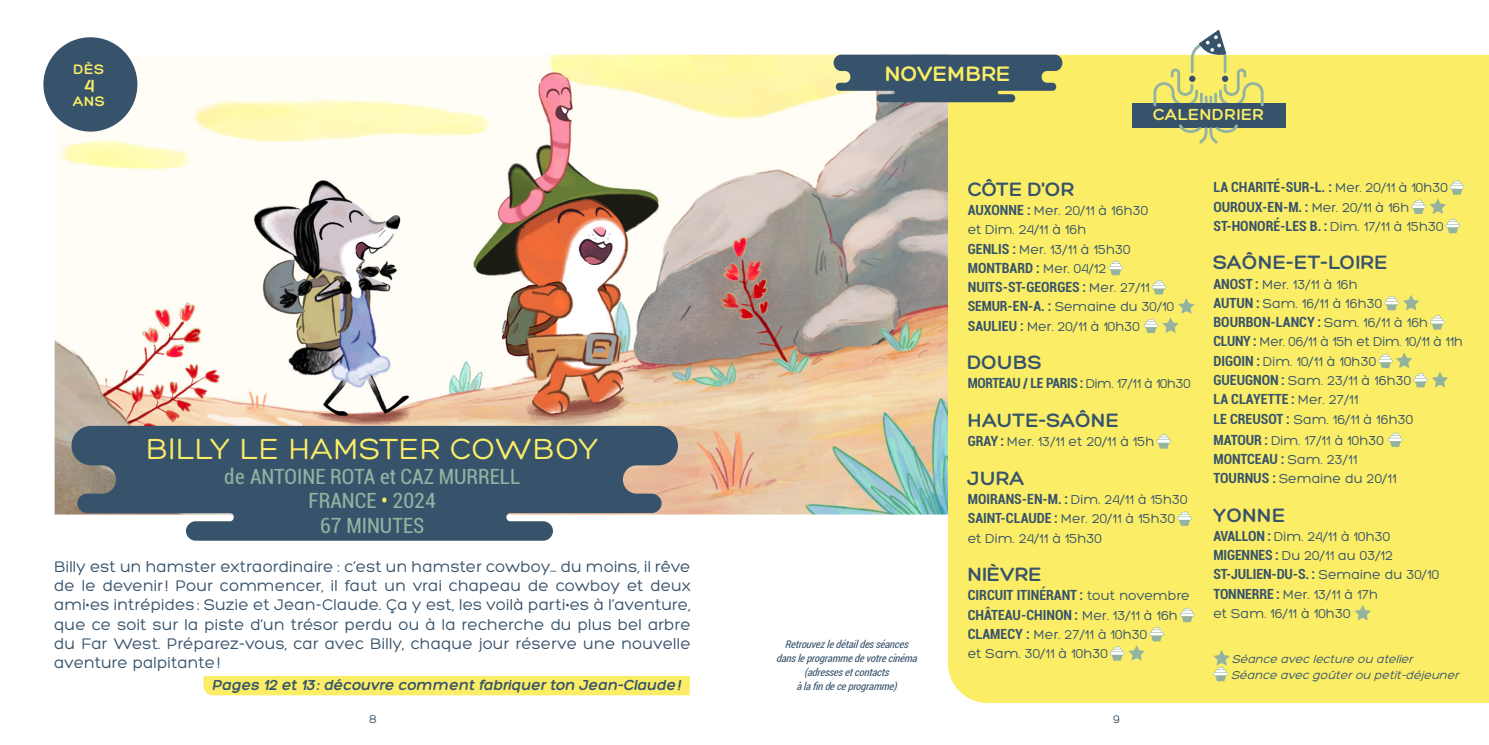
<style>
.page{position:relative;width:1489px;height:745px;background:#fff}
.page>*{position:absolute;margin:0;border:0;box-sizing:border-box;transform-origin:0 0}
.t1{font:31.5px "Hero";letter-spacing:.02em;color:#fbee66}
.t2{font:300 22.75px "Hero";color:#fbee66}
.t3{font:300 21px "Hero";letter-spacing:.01em;color:#37536c}
.t4{font:condensed 21px/24.5px "Roboto";color:#93b2a0;text-align:center}
.t5{font:300 19.25px "Hero";color:#fbee66}
.t6{font:300 17.32px "Hero";letter-spacing:.03em;color:#fbee66}
.t7{font:16.62px/19.2px "Hero";letter-spacing:.01em;color:#37536c;text-align:justify}
.t8{font:italic 700 15.75px "Hero";color:#37536c}
.t9{font:300 14.88px "Hero";letter-spacing:.04em;color:#fbee66}
.t10{font:14px/19.2px "Hero";letter-spacing:.005em;color:#37536c}
.t11{font:700 condensed 14px "Roboto";color:#37536c}
.t12{font:700 condensed 14px "Roboto";letter-spacing:-.02em;color:#37536c}
.t13{font:italic 12.25px "Hero";color:#37536c}
.t14{font:12.25px "Hero";color:#37536c}
.t15{font:italic condensed 10.5px "Roboto";color:#37536c}
.s1{color:#fbee66}
.s2{font-family:"Roboto";font-weight:700;font-stretch:condensed}
.s3{font-family:"Hero";font-weight:400;font-stretch:normal}
</style>
<div class="page">
<div style="left:203px;top:676px;width:487px;height:18px;background:#fbee66"></div>
<img style="left:55px;top:55px;width:892px;height:459px">
<svg style="left:71px;top:425px;width:607px;height:115px;fill:#37536c"></svg>
<div style="left:947px;top:55px;width:541px;height:647px;background:#fbee66"></div>
<div style="left:1131px;top:103px;width:154px;height:24px;background:#37536c"></div>
<svg style="left:1178px;top:124px;width:59px;height:19px"></svg>
<svg style="left:1153px;top:30px;width:110px;height:76px"></svg>
<div style="left:43px;top:37px;width:94px;height:94px;background:#37536c;border-radius:50%"></div>
<svg style="left:833px;top:55px;width:229px;height:47px"></svg>
<svg style="left:1213px;top:649px;width:16px;height:32px"></svg>
<svg style="left:1108px;top:260px;width:14px;height:15px"></svg>
<svg style="left:1143px;top:279px;width:51px;height:54px"></svg>
<svg style="left:1156px;top:433px;width:14px;height:15px"></svg>
<svg style="left:1177px;top:510px;width:14px;height:15px"></svg>
<svg style="left:1179px;top:607px;width:15px;height:14px"></svg>
<svg style="left:1109px;top:626px;width:54px;height:34px"></svg>
<svg style="left:1410px;top:180px;width:53px;height:53px"></svg>
<svg style="left:1384px;top:294px;width:35px;height:16px"></svg>
<svg style="left:1429px;top:314px;width:15px;height:15px"></svg>
<svg style="left:1377px;top:352px;width:70px;height:35px"></svg>
<svg style="left:1387px;top:432px;width:15px;height:14px"></svg>
<svg style="left:1354px;top:604px;width:16px;height:16px"></svg>
<p class="t9" style="left:74px;top:61px;width:32px">DÈS</p>
<p class="t5" style="left:85px;top:76px;width:11px">4</p>
<p class="t9" style="left:73px;top:93px;width:33px">ANS</p>
<p class="t1" style="left:146px;top:432px;width:453px">BILLY LE HAMSTER COWBOY</p>
<p class="t4" style="left:224px;top:463px;width:297px">de ANTOINE ROTA et CAZ MURRELL</p>
<p class="t4" style="left:308px;top:487px;width:129px">FRANCE <span class="s1">•</span> 2024<br>67 MINUTES</p>
<p class="t7" style="left:54px;top:556px;width:638px">Billy est un hamster extraordinaire : c’est un hamster cowboy… du moins, il rêve de le devenir! Pour commencer, il faut un vrai chapeau de cowboy et deux ami•es intrépides : Suzie et Jean-Claude. Ça y est, les voilà parti•es à l’aventure, que ce soit sur la piste d’un trésor perdu ou à la recherche du plus bel arbre du Far West. Préparez-vous, car avec Billy, chaque jour réserve une nouvelle aventure palpitante!</p>
<p class="t8" style="left:212px;top:676px;width:473px">Pages 12 et 13: découvre comment fabriquer ton Jean-Claude!</p>
<p class="t2" style="left:885px;top:61px;width:127px">NOVEMBRE</p>
<p class="t6" style="left:1152px;top:105px;width:112px">CALENDRIER</p>
<p class="t15" style="left:784px;top:637px;width:128px">Retrouvezledétaildesséances</p>
<p class="t15" style="left:776px;top:651px;width:146px">dansleprogrammedevotrecinéma</p>
<p class="t15" style="left:804px;top:665px;width:89px">(adressesetcontacts</p>
<p class="t15" style="left:796px;top:679px;width:105px">àlafindeceprogramme)</p>
<p class="t3" style="left:967px;top:177px;width:108px">CÔTE D'OR</p>
<p class="t10" style="left:967px;top:201px;width:182px"><span class="s2">AUXONNE :</span> Mer. 20/11 à 16h30</p>
<p class="t10" style="left:967px;top:220px;width:120px">et Dim. 24/11 à 16h</p>
<p class="t10" style="left:967px;top:239px;width:164px"><span class="s2">GENLIS :</span> Mer. 13/11 à 15h30</p>
<p class="t11" style="left:967px;top:258px;width:140px">MONTBARD : <span class="s3">Mer. 04/12</span></p>
<p class="t11" style="left:967px;top:277px;width:183px">NUITS-ST-GEORGES : <span class="s3">Mer. 27/11</span></p>
<p class="t10" style="left:967px;top:297px;width:208px"><span class="s2">SEMUR-EN-A. :</span> Semaine du 30/10</p>
<p class="t10" style="left:967px;top:316px;width:174px"><span class="s2">SAULIEU :</span> Mer. 20/11 à 10h30</p>
<p class="t3" style="left:967px;top:351px;width:75px">DOUBS</p>
<p class="t12" style="left:967px;top:373px;width:224px">MORTEAU / LE PARIS : <span class="s3">Dim. 17/11 à 10h30</span></p>
<p class="t3" style="left:967px;top:408px;width:153px">HAUTE-SAÔNE</p>
<p class="t10" style="left:967px;top:432px;width:188px"><span class="s2">GRAY :</span> Mer. 13/11 et 20/11 à 15h</p>
<p class="t3" style="left:967px;top:466px;width:58px">JURA</p>
<p class="t10" style="left:967px;top:489px;width:221px"><span class="s2">MOIRANS-EN-M. :</span> Dim. 24/11 à 15h30</p>
<p class="t10" style="left:967px;top:509px;width:209px"><span class="s2">SAINT-CLAUDE :</span> Mer. 20/11 à 15h30 et Dim. 24/11 à 15h30</p>
<p class="t3" style="left:967px;top:562px;width:76px">NIÈVRE</p>
<p class="t11" style="left:967px;top:585px;width:224px">CIRCUIT ITINÉRANT : <span class="s3">tout novembre</span></p>
<p class="t11" style="left:967px;top:604px;width:212px">CHÂTEAU-CHINON : <span class="s3">Mer. 13/11 à 16h</span></p>
<p class="t10" style="left:967px;top:624px;width:181px"><span class="s2">CLAMECY :</span> Mer. 27/11 à 10h30</p>
<p class="t10" style="left:967px;top:643px;width:142px">et Sam. 30/11 à 10h30</p>
<p class="t11" style="left:1213px;top:177px;width:236px">LA CHARITÉ-SUR-L. : <span class="s3">Mer. 20/11 à 10h30</span></p>
<p class="t11" style="left:1213px;top:196px;width:197px">OUROUX-EN-M. : <span class="s3">Mer. 20/11 à 16h</span></p>
<p class="t11" style="left:1213px;top:216px;width:232px">ST-HONORÉ-LES B. : <span class="s3">Dim. 17/11 à 15h30</span></p>
<p class="t3" style="left:1213px;top:251px;width:176px">SAÔNE-ET-LOIRE</p>
<p class="t10" style="left:1213px;top:274px;width:146px"><span class="s2">ANOST :</span> Mer. 13/11 à 16h</p>
<p class="t10" style="left:1213px;top:293px;width:170px"><span class="s2">AUTUN :</span> Sam. 16/11 à 16h30</p>
<p class="t11" style="left:1213px;top:312px;width:216px">BOURBON-LANCY : <span class="s3">Sam. 16/11 à 16h</span></p>
<p class="t10" style="left:1213px;top:332px;width:251px"><span class="s2">CLUNY :</span> Mer. 06/11 à 15h et Dim. 10/11 à 11h</p>
<p class="t10" style="left:1213px;top:351px;width:164px"><span class="s2">DIGOIN :</span> Dim. 10/11 à 10h30</p>
<p class="t10" style="left:1213px;top:370px;width:199px"><span class="s2">GUEUGNON :</span> Sam. 23/11 à 16h30</p>
<p class="t11" style="left:1213px;top:389px;width:146px">LA CLAYETTE : <span class="s3">Mer. 27/11</span></p>
<p class="t10" style="left:1213px;top:409px;width:201px"><span class="s2">LE CREUSOT :</span> Sam. 16/11 à 16h30</p>
<p class="t10" style="left:1213px;top:430px;width:172px"><span class="s2">MATOUR :</span> Dim. 17/11 à 10h30</p>
<p class="t11" style="left:1213px;top:448px;width:145px">MONTCEAU : <span class="s3">Sam. 23/11</span></p>
<p class="t10" style="left:1213px;top:468px;width:185px"><span class="s2">TOURNUS :</span> Semaine du 20/11</p>
<p class="t3" style="left:1213px;top:503px;width:73px">YONNE</p>
<p class="t10" style="left:1213px;top:526px;width:178px"><span class="s2">AVALLON :</span> Dim. 24/11 à 10h30</p>
<p class="t10" style="left:1213px;top:545px;width:181px"><span class="s2">MIGENNES :</span> Du 20/11 au 03/12</p>
<p class="t11" style="left:1213px;top:564px;width:227px">ST-JULIEN-DU-S. : <span class="s3">Semaine du 30/10</span></p>
<p class="t10" style="left:1213px;top:584px;width:166px"><span class="s2">TONNERRE :</span> Mer. 13/11 à 17h</p>
<p class="t10" style="left:1213px;top:603px;width:139px">et Sam. 16/11 à 10h30</p>
<p class="t13" style="left:1231px;top:652px;width:186px">Séance avec lecture ou atelier</p>
<p class="t13" style="left:1231px;top:668px;width:232px">Séance avec goûterou petit-déjeuner</p>
<p class="t14" style="left:369px;top:712px;width:9px">8</p>
<p class="t14" style="left:1113px;top:712px;width:8px">9</p>
</div>
